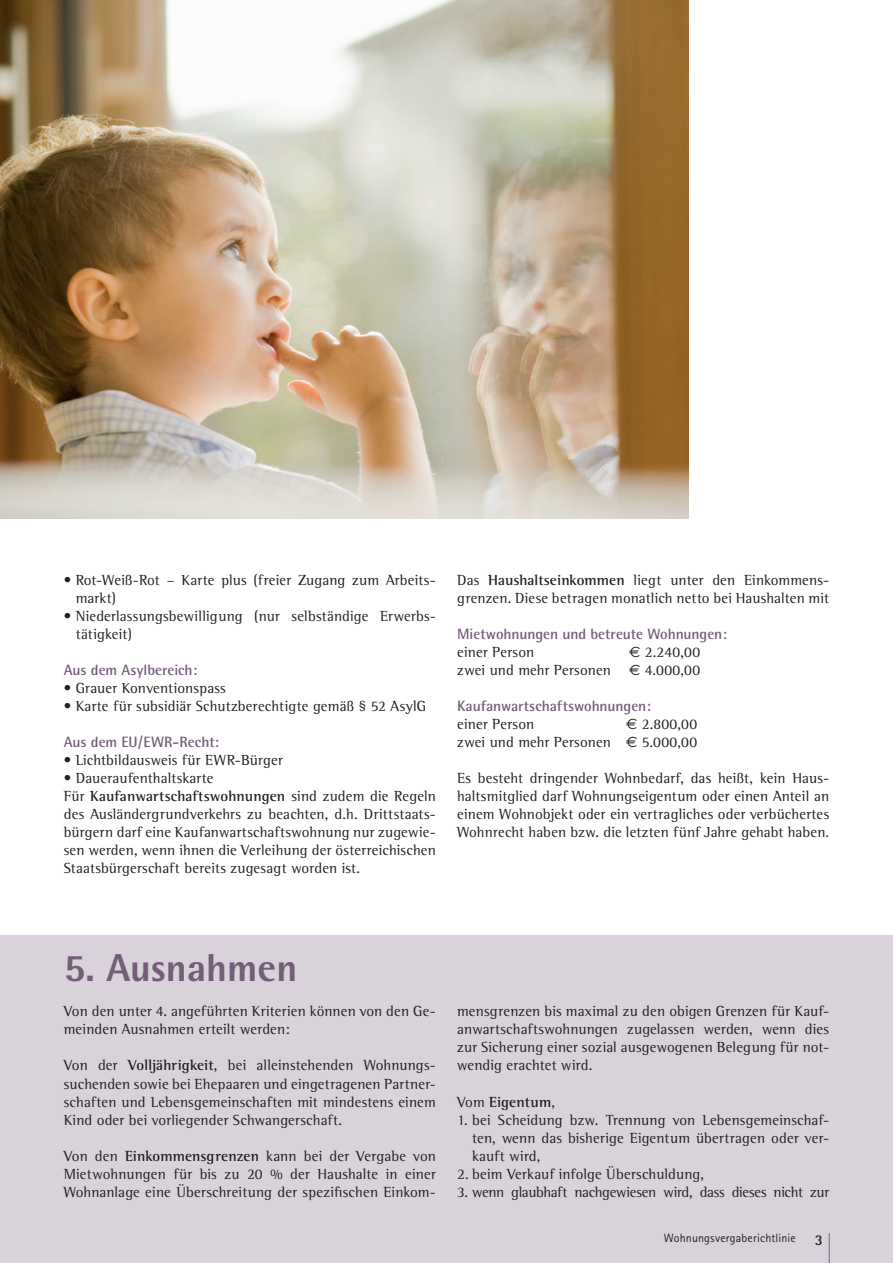
<style>
.page{position:relative;width:893px;height:1263px;background:#fff}
.page>*{position:absolute;margin:0;border:0;box-sizing:border-box;transform-origin:0 0}
.t1{font:800 39px "Rotis Semi Sans";color:#735d78}
.t2{font:15px/18px "Rotis Semi Serif";letter-spacing:.01em;color:#231f20}
.t3{font:700 15px "Rotis Semi Sans";color:#735d78}
.t4{font:15px "Rotis Semi Serif";letter-spacing:-.015em;color:#231f20}
.t5{font:700 15px "Rotis Semi Serif";color:#231f20}
.t6{font:700 15px "Rotis Semi Sans";color:#231f20}
.t7{font:12px "Rotis Sans Serif";letter-spacing:.01em;color:#231f20}
.s1{font-weight:700}
.s2{font-family:"Euro Sans"}
.s3{font-weight:400}
</style>
<div class="page">
<div style="left:0;top:935px;width:893px;height:328px;background:#d9d2da"></div>
<img style="left:0;top:0;width:689px;height:519px">
<hr style="left:829px;top:1233px;width:1px;height:30px;background:#735d78">
<p class="t2" style="left:76px;top:571px;width:362px;text-indent:-12px">• Rot-Weiß-Rot – Karte plus (freier Zugang zum Arbeits&shy;markt)</p>
<p class="t2" style="left:76px;top:607px;width:362px;text-indent:-12px">• Niederlassungsbewilligung (nur selbständige Erwerbs&shy;tätigkeit)</p>
<p class="t3" style="left:64px;top:661px;width:135px">Aus dem Asylbereich:</p>
<p class="t2" style="left:64px;top:679px;width:164px">• Grauer Konventionspass</p>
<p class="t2" style="left:64px;top:697px;width:364px">• Karte für subsidiär Schutzberechtigte gemäß § 52 AsylG</p>
<p class="t3" style="left:64px;top:733px;width:157px">Aus dem EU/EWR-Recht:</p>
<p class="t2" style="left:64px;top:751px;width:221px">• Lichtbildausweis für EWR-Bürger</p>
<p class="t2" style="left:64px;top:769px;width:374px">• Daueraufenthaltskarte<br>Für <span class="s1">Kaufanwartschaftswohnungen</span> sind zudem die Regeln des Ausländergrundverkehrs zu beachten, d.h. Drittstaats&shy;bürgern darf eine Kaufanwartschaftswohnung nur zugewie&shy;sen werden, wenn ihnen die Verleihung der österreichischen Staatsbürgerschaft bereits zugesagt worden ist.</p>
<p class="t2" style="left:457px;top:571px;width:374px">Das <span class="s1">Haushaltseinkommen</span> liegt unter den Einkommens&shy;grenzen. Diese betragen monatlich netto bei Haushalten mit</p>
<p class="t3" style="left:457px;top:625px;width:271px">Mietwohnungen und betreute Wohnungen:</p>
<p class="t2" style="left:457px;top:643px;width:79px">einer Person</p>
<p class="t2" style="left:457px;top:643px;width:245px;text-align:right"><span class="s2">€</span> 2.240,00<br>zwei und mehr Personen <span class="s2">€</span> 4.000,00</p>
<p class="t3" style="left:457px;top:697px;width:195px">Kaufanwartschaftswohnungen:</p>
<p class="t2" style="left:457px;top:715px;width:79px">einer Person</p>
<p class="t2" style="left:457px;top:715px;width:242px;text-align:right"><span class="s2">€</span> 2.800,00<br>zwei und mehr Personen <span class="s2">€</span> 5.000,00</p>
<p class="t2" style="left:457px;top:769px;width:374px;text-align:justify">Es besteht dringender Wohnbedarf, das heißt, kein Haus&shy;haltsmitglied darf Wohnungseigentum oder einen Anteil an einem Wohnobjekt oder ein vertragliches oder verbüchertes Wohnrecht haben bzw. die letzten fünf Jahre gehabt haben.</p>
<h1 class="t1" style="left:64px;top:943px;width:235px">5. Ausnahmen</h1>
<p class="t2" style="left:64px;top:1002px;width:374px">Von den unter 4. angeführten Kriterien können von den Ge&shy;meinden Ausnahmen erteilt werden:</p>
<p class="t2" style="left:64px;top:1056px;width:374px;text-align:justify">Von der <span class="s1">Volljährigkeit</span>, bei alleinstehenden Wohnungs&shy;suchenden sowie bei Ehepaaren und eingetragenen Partner&shy;schaften und Lebensgemeinschaften mit mindestens einem Kind oder bei vorliegender Schwangerschaft.</p>
<p class="t2" style="left:64px;top:1146px;width:374px;text-align:justify">Von den <span class="s1">Einkommensgrenzen</span> kann bei der Vergabe von Mietwohnungen für bis zu 20 % der Haushalte in einer Wohnanlage eine Überschreitung der spezifischen Einkom-</p>
<p class="t2" style="left:457px;top:1002px;width:374px;text-align:justify">mensgrenzen bis maximal zu den obigen Grenzen für Kauf&shy;anwartschaftswohnungen zugelassen werden, wenn dies zur Sicherung einer sozial ausgewogenen Belegung für not&shy;wendig erachtet wird.</p>
<p class="t5" style="left:457px;top:1092px;width:99px"><span class="s3">Vom</span> Eigentum<span class="s3">,</span></p>
<p class="t2" style="left:472px;top:1110px;width:359px;text-align:justify;text-indent:-15px">1. bei Scheidung bzw. Trennung von Lebensgemeinschaf&shy;ten, wenn das bisherige Eigentum übertragen oder ver&shy;kauft wird,</p>
<p class="t2" style="left:457px;top:1164px;width:249px">2. beim Verkauf infolge Überschuldung,</p>
<p class="t4" style="left:457px;top:1183px;width:374px">3. wenn glaubhaft nachgewiesen wird, dass dieses nicht zur</p>
<p class="t7" style="left:664px;top:1231px;width:133px">Wohnungsvergaberichtlinie</p>
<p class="t6" style="left:815px;top:1230px;width:10px">3</p>
</div>
